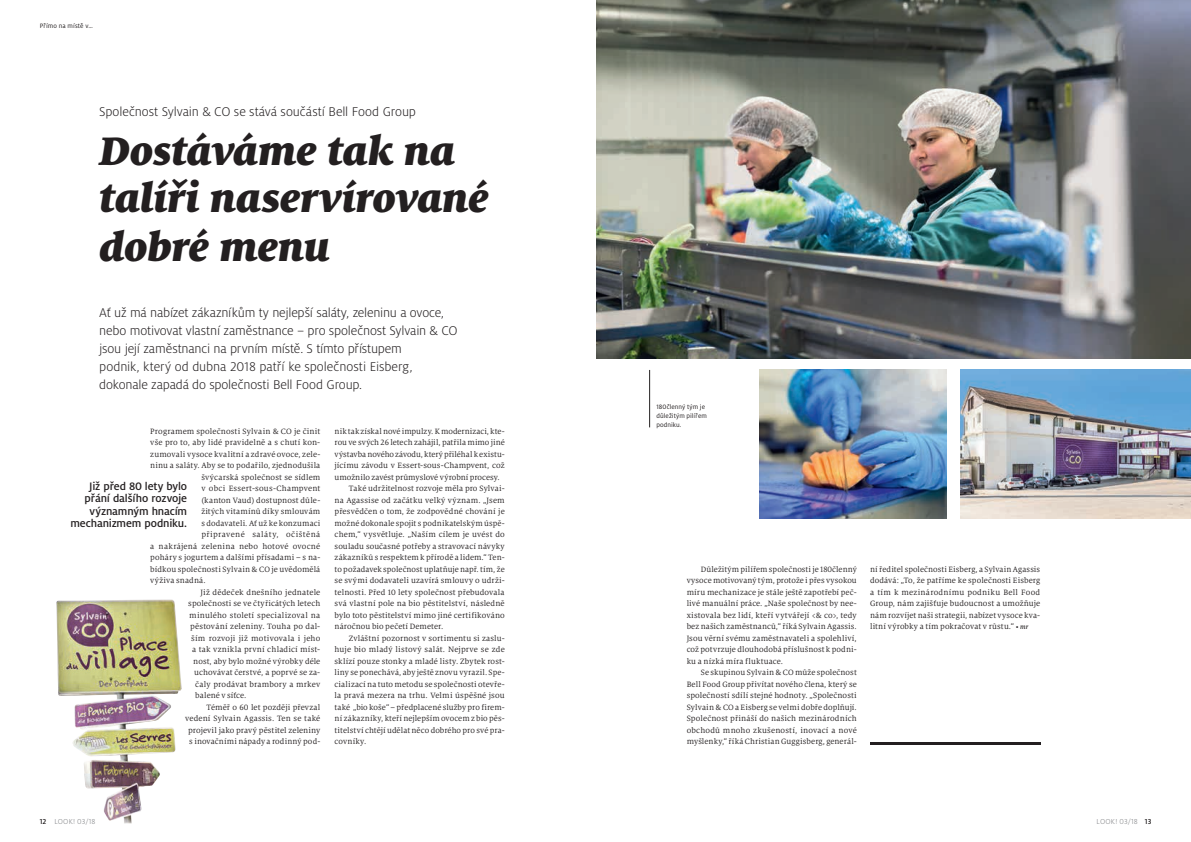
<style>
.page{position:relative;width:1191px;height:842px;background:#fff}
.page>*{position:absolute;margin:0;border:0;box-sizing:border-box;transform-origin:0 0}
.t1{font:italic 900 44px/48px "Milo Serif Pro";letter-spacing:-.005em;color:#231f20}
.t2{font:300 14px/18px "Milo Pro";letter-spacing:-.01em;color:#231f20}
.t3{font:500 12px/12.5px "Milo Pro";letter-spacing:-.01em;color:#231f20;text-align:right}
.t4{font:8.5px/11.5px "Milo Serif Pro";letter-spacing:.015em;color:#231f20;text-align:justify}
.t5{font:8.5px "Milo Serif Pro";letter-spacing:.05em;color:#231f20}
.t6{font:300 8px "Milo Pro";letter-spacing:.01em;color:#808285}
.t7{font:7px/9px "Milo Pro";letter-spacing:.015em;color:#231f20}
.s1{font-weight:500;color:#231f20}
.s2{font-weight:500;font-style:italic;font-size:7px}
</style>
<div class="page">
<img style="left:56px;top:600px;width:120px;height:223px">
<img style="left:960px;top:370px;width:231px;height:148px">
<img style="left:596px;top:0;width:595px;height:358px">
<img style="left:760px;top:370px;width:186px;height:148px">
<hr style="left:649px;top:370px;width:1px;height:57px;background:#231f20">
<hr style="left:870px;top:742px;width:170px;height:2px;background:#231f20">
<p class="t7" style="left:40px;top:22px;width:55px">Přímo na místě v…</p>
<h2 class="t2" style="left:99px;top:103px;width:318px">Společnost Sylvain &amp; CO se stává součástí Bell Food Group</h2>
<h1 class="t1" style="left:99px;top:126px;width:391px">Dostáváme tak na talíři naservírované dobré menu</h1>
<p class="t2" style="left:99px;top:303px;width:360px">Ať už má nabízet zákazníkům ty nejlepší saláty, zeleninu a ovoce, nebo motivovat vlastní zaměstnance – pro společnost Sylvain &amp; CO jsou její zaměstnanci na prvním místě. S tímto přístupem<br>podnik, který od dubna 2018 patří ke společnosti Eisberg, dokonale zapadá do společnosti Bell Food Group.</p>
<p class="t4" style="left:150px;top:425px;width:172px">Programem společnosti Sylvain &amp; CO je činit</p>
<p class="t4" style="left:150px;top:437px;width:172px">vše pro to, aby lidé pravidelně a s chutí kon-</p>
<p class="t4" style="left:150px;top:448px;width:171px">zumovali vysoce kvalitní a zdravé ovoce, zele-</p>
<p class="t4" style="left:150px;top:460px;width:172px">ninu a saláty. Aby se to podařilo, zjednodušila</p>
<p class="t4" style="left:201px;top:471px;width:120px">švýcarská společnost se sídlem</p>
<p class="t4" style="left:201px;top:483px;width:120px">v obci Essert-sous-Champvent</p>
<p class="t4" style="left:201px;top:494px;width:120px">(kanton Vaud) dostupnost důle-</p>
<p class="t4" style="left:201px;top:506px;width:120px">žitých vitamínů díky smlouvám</p>
<p class="t4" style="left:201px;top:517px;width:120px">s dodavateli. Ať už ke konzumaci</p>
<p class="t5" style="left:201px;top:530px;width:120px">připravené saláty, očištěná</p>
<p class="t4" style="left:150px;top:540px;width:171px">a nakrájená zelenina nebo hotové ovocné</p>
<p class="t4" style="left:150px;top:552px;width:171px">poháry s jogurtem a dalšími přísadami – s na-</p>
<p class="t4" style="left:150px;top:563px;width:172px">bídkou společnosti Sylvain &amp; CO je uvědomělá</p>
<p class="t4" style="left:150px;top:575px;width:57px">výživa snadná.</p>
<p class="t4" style="left:200px;top:586px;width:121px">Již dědeček dnešního jednatele</p>
<p class="t4" style="left:188px;top:598px;width:133px">společnosti se ve čtyřicátých letech</p>
<p class="t4" style="left:189px;top:609px;width:133px">minulého století specializoval na</p>
<p class="t4" style="left:190px;top:621px;width:132px">pěstování zeleniny. Touha po dal-</p>
<p class="t4" style="left:191px;top:632px;width:131px">ším rozvoji již motivovala i jeho</p>
<p class="t4" style="left:192px;top:644px;width:130px">a tak vznikla první chladicí míst-</p>
<p class="t4" style="left:193px;top:655px;width:128px">nost, aby bylo možné výrobky déle</p>
<p class="t4" style="left:194px;top:667px;width:127px">uchovávat čerstvé, a poprvé se za-</p>
<p class="t4" style="left:195px;top:678px;width:127px">čaly prodávat brambory a mrkev</p>
<p class="t4" style="left:195px;top:690px;width:53px">balené v síťce.</p>
<p class="t4" style="left:206px;top:701px;width:115px">Téměř o 60 let později převzal</p>
<p class="t4" style="left:185px;top:713px;width:136px">vedení Sylvain Agassis. Ten se také</p>
<p class="t4" style="left:188px;top:724px;width:134px">projevil jako pravý pěstitel zeleniny</p>
<p class="t4" style="left:189px;top:736px;width:133px">s inovačními nápady a rodinný pod-</p>
<p class="t4" style="left:334px;top:425px;width:172px">nik tak získal nové impulzy. K modernizaci, kte-</p>
<p class="t4" style="left:334px;top:437px;width:172px">rou ve svých 26 letech zahájil, patřila mimo jiné</p>
<p class="t4" style="left:334px;top:448px;width:172px">výstavba nového závodu, který přiléhal k existu-</p>
<p class="t4" style="left:334px;top:460px;width:172px">jícímu závodu v Essert-sous-Champvent, což</p>
<p class="t4" style="left:334px;top:471px;width:167px">umožnilo zavést průmyslové výrobní procesy.</p>
<p class="t4" style="left:349px;top:483px;width:157px">Také udržitelnost rozvoje měla pro Sylvai-</p>
<p class="t4" style="left:334px;top:494px;width:172px">na Agassise od začátku velký význam. „Jsem</p>
<p class="t4" style="left:334px;top:506px;width:172px">přesvědčen o tom, že zodpovědné chování je</p>
<p class="t4" style="left:334px;top:517px;width:172px">možné dokonale spojit s podnikatelským úspě-</p>
<p class="t4" style="left:334px;top:529px;width:172px">chem,“ vysvětluje. „Naším cílem je uvést do</p>
<p class="t4" style="left:334px;top:540px;width:172px">souladu současné potřeby a stravovací návyky</p>
<p class="t4" style="left:334px;top:552px;width:172px">zákazníků s respektem k přírodě a lidem.“ Ten-</p>
<p class="t4" style="left:334px;top:563px;width:172px">to požadavek společnost uplatňuje např. tím, že</p>
<p class="t4" style="left:334px;top:575px;width:172px">se svými dodavateli uzavírá smlouvy o udrži-</p>
<p class="t4" style="left:334px;top:586px;width:172px">telnosti. Před 10 lety společnost přebudovala</p>
<p class="t4" style="left:334px;top:598px;width:172px">svá vlastní pole na bio pěstitelství, následně</p>
<p class="t4" style="left:334px;top:609px;width:172px">bylo toto pěstitelství mimo jiné certifikováno</p>
<p class="t4" style="left:334px;top:621px;width:110px">náročnou bio pečetí Demeter.</p>
<p class="t4" style="left:349px;top:632px;width:157px">Zvláštní pozornost v sortimentu si zaslu-</p>
<p class="t4" style="left:334px;top:644px;width:172px">huje bio mladý listový salát. Nejprve se zde</p>
<p class="t4" style="left:334px;top:655px;width:172px">sklízí pouze stonky a mladé listy. Zbytek rost-</p>
<p class="t4" style="left:334px;top:667px;width:172px">liny se ponechává, aby ještě znovu vyrazil. Spe-</p>
<p class="t4" style="left:334px;top:678px;width:172px">cializací na tuto metodu se společnosti otevře-</p>
<p class="t4" style="left:334px;top:690px;width:172px">la pravá mezera na trhu. Velmi úspěšné jsou</p>
<p class="t4" style="left:334px;top:701px;width:172px">také „bio koše“ – předplacené služby pro firem-</p>
<p class="t4" style="left:334px;top:713px;width:172px">ní zákazníky, kteří nejlepším ovocem z bio pěs-</p>
<p class="t4" style="left:334px;top:724px;width:172px">titelství chtějí udělat něco dobrého pro své pra-</p>
<p class="t4" style="left:334px;top:736px;width:33px">covníky.</p>
<h3 class="t3" style="left:70px;top:480px;width:118px">Již před 80 lety bylo přání dalšího rozvoje významným hnacím mechanizmem podniku.</h3>
<p class="t6" style="left:40px;top:817px;width:57px"><span class="s1">12</span> LOOK! 03/18</p>
<p class="t7" style="left:656px;top:403px;width:52px">180členný tým je důležitým pilířem podniku.</p>
<p class="t4" style="left:686px;top:563px;width:172px;text-indent:14px">Důležitým pilířem společnosti je 180členný vysoce motivovaný tým, protože i přes vysokou míru mechanizace je stále ještě zapotřebí peč&shy;livé manuální práce. „Naše společnost by nee&shy;xistovala bez lidí, kteří vytvářejí &lt;&amp; co&gt;, tedy bez našich zaměstnanců,“ říká Sylvain Agassis.<br>Jsou věrní svému zaměstnavateli a spolehliví, což potvrzuje dlouhodobá příslušnost k podni&shy;ku a nízká míra fluktuace.</p>
<p class="t4" style="left:686px;top:667px;width:172px;text-indent:14px">Se skupinou Sylvain &amp; CO může společnost Bell Food Group přivítat nového člena, který se společností sdílí stejné hodnoty. „Společnosti Sylvain &amp; CO a Eisberg se velmi dobře doplňují.<br>Společnost přináší do našich mezinárodních obchodů mnoho zkušeností, inovací a nové myšlenky,“ říká Christian Guggisberg, generál-</p>
<p class="t4" style="left:870px;top:563px;width:172px">ní ředitel společnosti Eisberg, a Sylvain Agassis dodává: „To, že patříme ke společnosti Eisberg a tím k mezinárodnímu podniku Bell Food Group, nám zajišťuje budoucnost a umožňuje nám rozvíjet naši strategii, nabízet vysoce kva&shy;litní výrobky a tím pokračovat v růstu.“ <span class="s2">• mr</span></p>
<p class="t6" style="left:1096px;top:817px;width:56px">LOOK! 03/18 <span class="s1">13</span></p>
</div>
